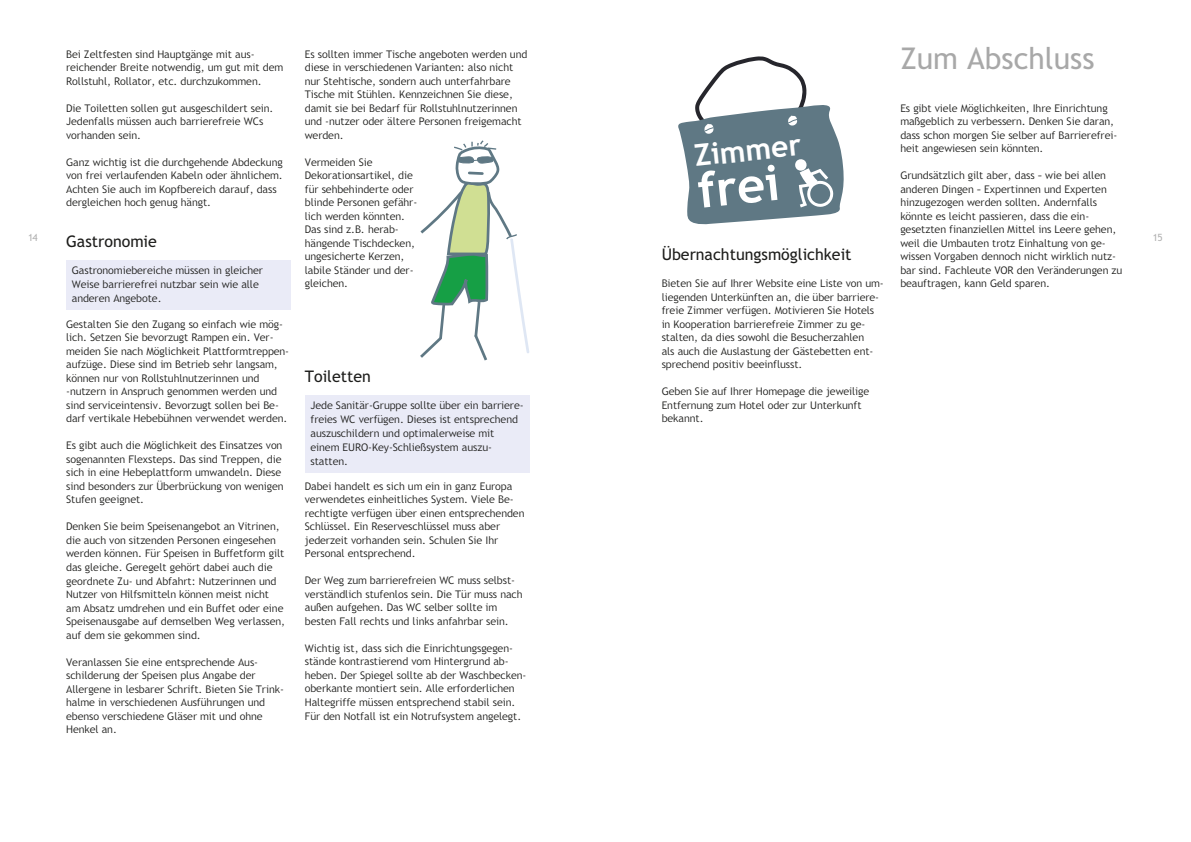
<style>
.page{position:relative;width:1191px;height:842px;background:#fff}
.page>*{position:absolute;margin:0;border:0;box-sizing:border-box;transform-origin:0 0}
.t1{font:700 49px "Trebuchet MS";color:#fff}
.t2{font:30px "Trebuchet SBG2";color:#a8a8a8}
.t3{font:700 30px "Trebuchet MS";color:#fff}
.t4{font:16px "Trebuchet SBG2";color:#1d1d1b}
.t5{font:300 10.5px/13.5px "Trebuchet SBG2";color:#1d1d1b}
.t6{font:10px "Trebuchet SBG2";color:#b2b2b2}
</style>
<div class="page">
<div style="left:66px;top:260px;width:225px;height:50px;background:#eaebf7"></div>
<div style="left:305px;top:395px;width:224px;height:78px;background:#eaebf7"></div>
<svg style="left:420px;top:140px;width:109px;height:221px"></svg>
<svg style="left:678px;top:56px;width:166px;height:169px"></svg>
<h2 class="t2" style="left:900px;top:41px;width:196px">Zum Abschluss</h2>
<p class="t5" style="left:900px;top:101px;width:218px">Es gibt viele Möglichkeiten, Ihre Einrichtung maßgeblich zu verbessern. Denken Sie daran, dass schon morgen Sie selber auf Barrierefrei&shy;heit angewiesen sein könnten.</p>
<p class="t5" style="left:900px;top:169px;width:223px">Grundsätzlich gilt aber, dass – wie bei allen anderen Dingen – Expertinnen und Experten hinzugezogen werden sollten. Andernfalls könnte es leicht passieren, dass die ein&shy;gesetzten finanziellen Mittel ins Leere gehen, weil die Umbauten trotz Einhaltung von ge&shy;wissen Vorgaben dennoch nicht wirklich nutz&shy;bar sind. Fachleute VOR den Veränderungen zu beauftragen, kann Geld sparen.</p>
<p class="t5" style="left:66px;top:47px;width:218px">Bei Zeltfesten sind Hauptgänge mit aus&shy;reichender Breite notwendig, um gut mit dem<br>Rollstuhl, Rollator, etc. durchzukommen.</p>
<p class="t5" style="left:66px;top:101px;width:209px">Die Toiletten sollen gut ausgeschildert sein.<br>Jedenfalls müssen auch barrierefreie WCs vorhanden sein.</p>
<p class="t5" style="left:66px;top:155px;width:218px">Ganz wichtig ist die durchgehende Abdeckung von frei verlaufenden Kabeln oder ähnlichem.<br>Achten Sie auch im Kopfbereich darauf, dass dergleichen hoch genug hängt.</p>
<h3 class="t4" style="left:66px;top:232px;width:92px">Gastronomie</h3>
<p class="t5" style="left:72px;top:263px;width:193px;line-height:14px">Gastronomiebereiche müssen in gleicher<br>Weise barrierefrei nutzbar sein wie alle anderen Angebote.</p>
<p class="t5" style="left:66px;top:317px;width:224px">Gestalten Sie den Zugang so einfach wie mög&shy;lich. Setzen Sie bevorzugt Rampen ein. Ver&shy;meiden Sie nach Möglichkeit Plattformtreppen&shy;aufzüge. Diese sind im Betrieb sehr langsam, können nur von Rollstuhlnutzerinnen und -nutzern in Anspruch genommen werden und sind serviceintensiv. Bevorzugt sollen bei Be&shy;darf vertikale Hebebühnen verwendet werden.</p>
<p class="t5" style="left:66px;top:439px;width:219px">Es gibt auch die Möglichkeit des Einsatzes von sogenannten Flexsteps. Das sind Treppen, die sich in eine Hebeplattform umwandeln. Diese sind besonders zur Überbrückung von wenigen Stufen geeignet.</p>
<p class="t5" style="left:66px;top:520px;width:220px">Denken Sie beim Speisenangebot an Vitrinen, die auch von sitzenden Personen eingesehen werden können. Für Speisen in Buffetform gilt das gleiche. Geregelt gehört dabei auch die geordnete Zu- und Abfahrt: Nutzerinnen und Nutzer von Hilfsmitteln können meist nicht am Absatz umdrehen und ein Buffet oder eine Speisenausgabe auf demselben Weg verlassen, auf dem sie gekommen sind.</p>
<p class="t5" style="left:66px;top:655px;width:219px">Veranlassen Sie eine entsprechende Aus&shy;schilderung der Speisen plus Angabe der Allergene in lesbarer Schrift. Bieten Sie Trink&shy;halme in verschiedenen Ausführungen und ebenso verschiedene Gläser mit und ohne Henkel an.</p>
<p class="t5" style="left:305px;top:47px;width:224px">Es sollten immer Tische angeboten werden und diese in verschiedenen Varianten: also nicht nur Stehtische, sondern auch unterfahrbare Tische mit Stühlen. Kennzeichnen Sie diese, damit sie bei Bedarf für Rollstuhlnutzerinnen und -nutzer oder ältere Personen freigemacht werden.</p>
<p class="t5" style="left:305px;top:155px;width:114px">Vermeiden Sie<br>Dekorationsartikel, die für sehbehinderte oder blinde Personen gefähr&shy;lich werden könnten.<br>Das sind z.B. herab&shy;hängende Tischdecken, ungesicherte Kerzen, labile Ständer und der&shy;gleichen.</p>
<h2 class="t3" style="left:692px;top:137px;width:109px;rotate:-6deg">Zimmer</h2>
<h1 class="t1" style="left:694px;top:160px;width:83px;rotate:-6deg">frei</h1>
<p class="t6" style="left:28px;top:232px;width:11px">14</p>
<p class="t6" style="left:1153px;top:232px;width:11px">15</p>
<h3 class="t4" style="left:661px;top:245px;width:191px">Übernachtungsmöglichkeit</h3>
<p class="t5" style="left:661px;top:277px;width:224px">Bieten Sie auf Ihrer Website eine Liste von um&shy;liegenden Unterkünften an, die über barriere&shy;freie Zimmer verfügen. Motivieren Sie Hotels in Kooperation barrierefreie Zimmer zu ge&shy;stalten, da dies sowohl die Besucherzahlen<br>als auch die Auslastung der Gästebetten ent&shy;sprechend positiv beeinflusst.</p>
<p class="t5" style="left:661px;top:385px;width:209px">Geben Sie auf Ihrer Homepage die jeweilige<br>Entfernung zum Hotel oder zur Unterkunft bekannt.</p>
<h3 class="t4" style="left:305px;top:367px;width:68px">Toiletten</h3>
<p class="t5" style="left:310px;top:398px;width:215px;line-height:14px">Jede Sanitär-Gruppe sollte über ein barriere&shy;freies WC verfügen. Dieses ist entsprechend auszuschildern und optimalerweise mit einem EURO-Key-Schließsystem auszu&shy;statten.</p>
<p class="t5" style="left:305px;top:479px;width:221px">Dabei handelt es sich um ein in ganz Europa verwendetes einheitliches System. Viele Be&shy;rechtigte verfügen über einen entsprechenden Schlüssel. Ein Reserveschlüssel muss aber jederzeit vorhanden sein. Schulen Sie Ihr Personal entsprechend.</p>
<p class="t5" style="left:305px;top:574px;width:219px">Der Weg zum barrierefreien WC muss selbst&shy;verständlich stufenlos sein. Die Tür muss nach außen aufgehen. Das WC selber sollte im besten Fall rechts und links anfahrbar sein.</p>
<p class="t5" style="left:305px;top:641px;width:223px">Wichtig ist, dass sich die Einrichtungsgegen&shy;stände kontrastierend vom Hintergrund ab&shy;heben. Der Spiegel sollte ab der Waschbecken&shy;oberkante montiert sein. Alle erforderlichen Haltegriffe müssen entsprechend stabil sein.<br>Für den Notfall ist ein Notrufsystem angelegt.</p>
</div>
